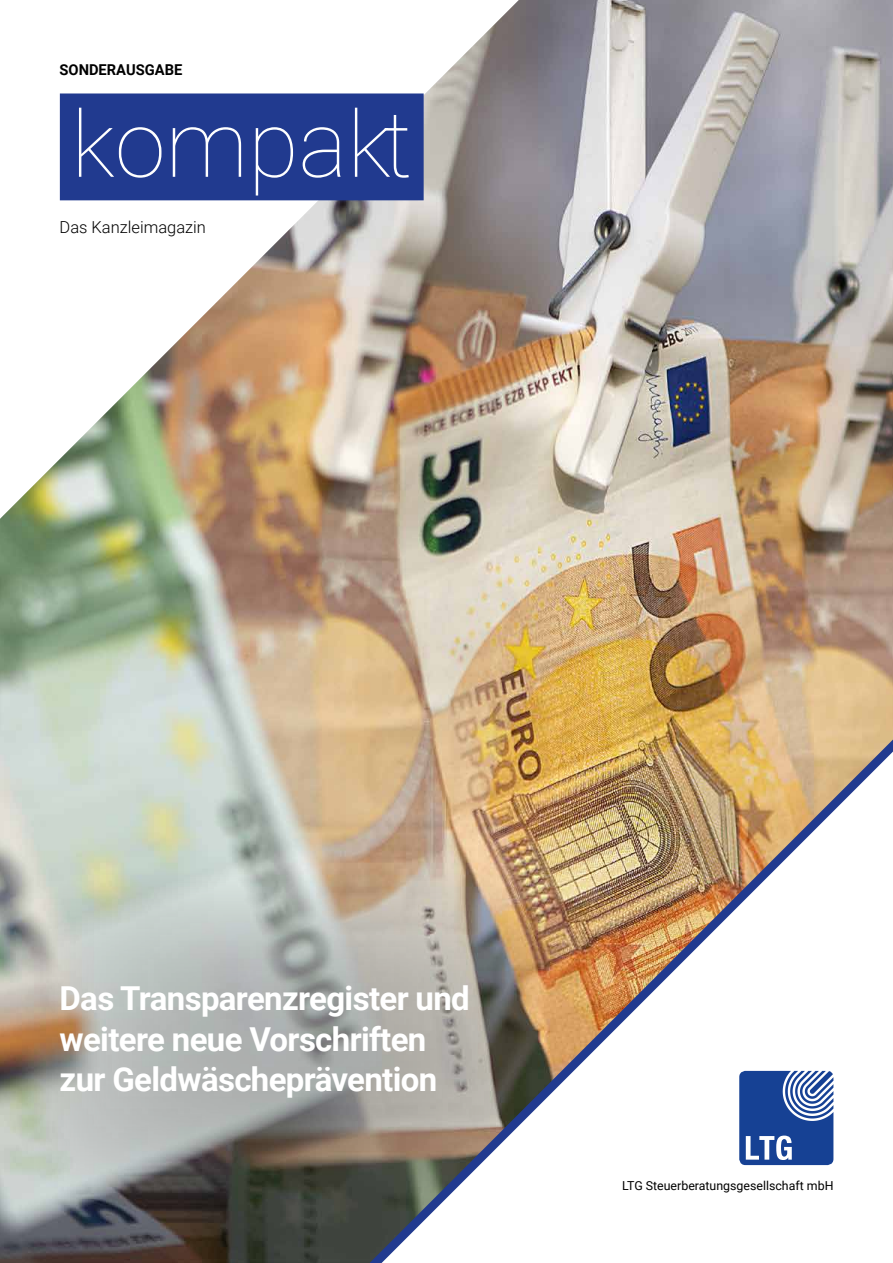
<style>
.page{position:relative;width:893px;height:1263px;background:#fff}
.page>*{position:absolute;margin:0;border:0;box-sizing:border-box;transform-origin:0 0}
.t1{font:100 92.1px "Roboto";color:#fff}
.t2{font:700 33px/40.5px "Roboto";letter-spacing:-.02em;color:#fff}
.t3{font:300 16.5px "Roboto";color:#000}
.t4{font:700 15px "Roboto";color:#000}
.t5{font:12.3px "Roboto";color:#000}
</style>
<div class="page">
<img style="left:0;top:0;width:893px;height:1263px">
<svg style="left:17px;top:871px;width:528px;height:335px;background:#a5a6a1"></svg>
<img style="left:0;top:0;width:519px;height:519px">
<img style="left:370px;top:739px;width:523px;height:524px">
<div style="left:60px;top:93px;width:364px;height:107px;background:#213a8f"></div>
<svg style="left:739px;top:1071px;width:94px;height:94px;background:#4365a8"></svg>
<p class="t4" style="left:60px;top:59px;width:124px">SONDERAUSGABE</p>
<h1 class="t1" style="left:71px;top:80px;width:342px">kompakt</h1>
<p class="t3" style="left:60px;top:216px;width:148px">Das Kanzleimagazin</p>
<p class="t2" style="left:60px;top:977px;width:412px">Das Transparenzregister und weitere neue Vorschriften zur Geldwäscheprävention</p>
<p class="t5" style="left:622px;top:1177px;width:213px">LTG Steuerberatungsgesellschaft mbH</p>
</div>
